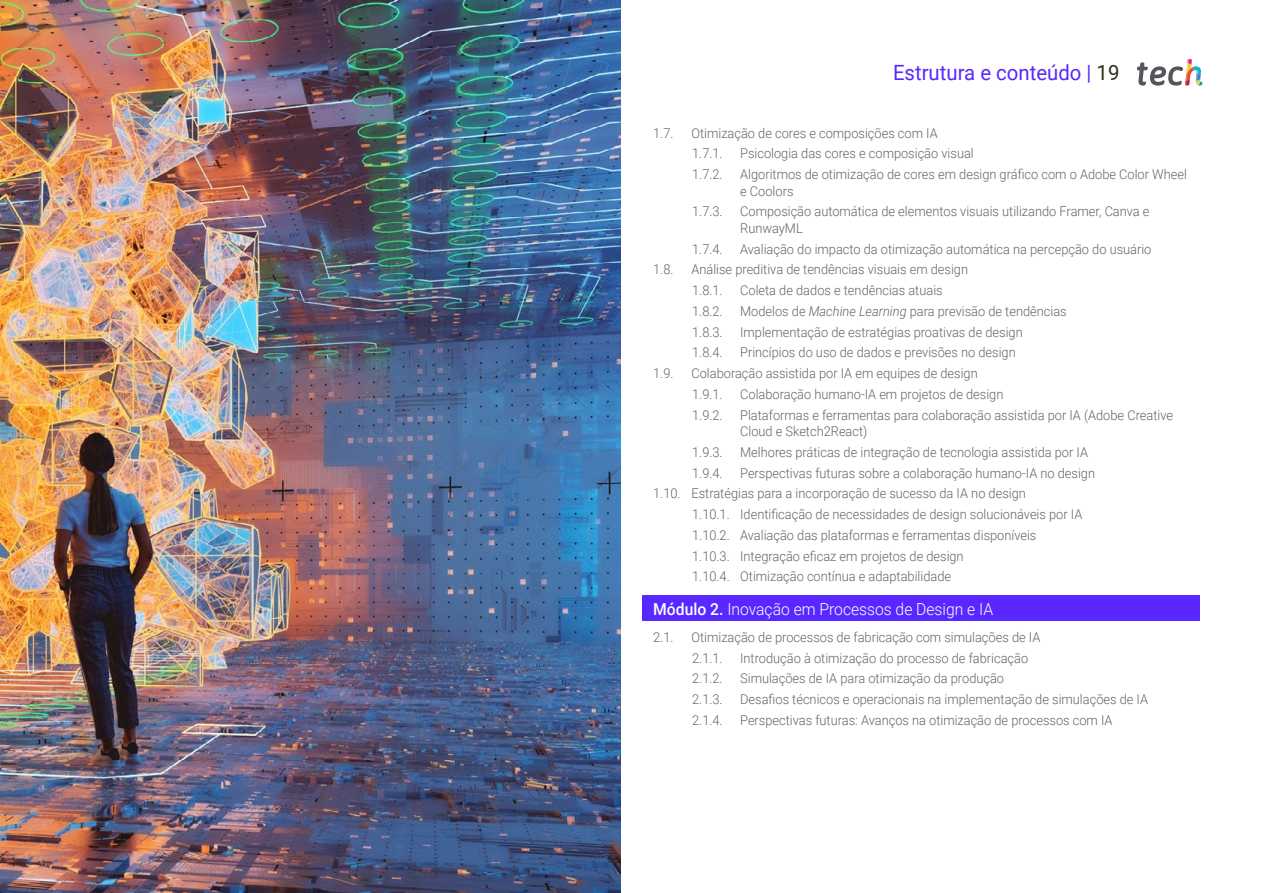
<style>
.page{position:relative;width:1263px;height:893px;background:#fff}
.page>*{position:absolute;margin:0;border:0;box-sizing:border-box;transform-origin:0 0}
.t1{font:21px "Roboto";color:#5927ff}
.t2{font:300 16.5px "Roboto";color:#fff;scale:.95 1}
.t3{font:300 13.5px/20.7px "Roboto";color:#61646a;scale:.95 1}
.s1{color:#312e20}
.s2{font-style:italic}
.s3{font-weight:500}
</style>
<div class="page">
<img style="left:0;top:0;width:621px;height:893px">
<div style="left:642px;top:596px;width:557px;height:25px;background:#5927ff"></div>
<svg style="left:1137px;top:59px;width:65px;height:27px"></svg>
<h1 class="t1" style="left:893px;top:57px;width:228px">Estrutura e conteúdo | <span class="s1">19</span></h1>
<p class="t3" style="left:653px;top:122px;width:23px">1.7.</p>
<p class="t3" style="left:691px;top:122px;width:261px">Otimização de cores e composições com IA<br>1.7.1.</p>
<p class="t3" style="left:740px;top:143px;width:247px">Psicologia das cores e composição visual</p>
<p class="t3" style="left:692px;top:164px;width:34px">1.7.2.</p>
<p class="t3" style="left:740px;top:166px;width:472px;line-height:16.5px">Algoritmos de otimização de cores em design gráfico com o Adobe Color Wheel e Coolors</p>
<p class="t3" style="left:692px;top:201px;width:34px">1.7.3.</p>
<p class="t3" style="left:740px;top:203px;width:432px;line-height:16.5px">Composição automática de elementos visuais utilizando Framer, Canva e<br>RunwayML</p>
<p class="t3" style="left:692px;top:238px;width:34px">1.7.4.</p>
<p class="t3" style="left:740px;top:238px;width:434px">Avaliação do impacto da otimização automática na percepção do usuário</p>
<p class="t3" style="left:653px;top:259px;width:23px">1.8.</p>
<p class="t3" style="left:691px;top:259px;width:293px">Análise preditiva de tendências visuais em design<br>1.8.1.</p>
<p class="t3" style="left:740px;top:280px;width:215px">Coleta de dados e tendências atuais</p>
<p class="t3" style="left:692px;top:300px;width:34px">1.8.2.</p>
<p class="t3" style="left:740px;top:300px;width:345px">Modelos de <span class="s2">Machine Learning</span> para previsão de tendências</p>
<p class="t3" style="left:692px;top:321px;width:34px">1.8.3.</p>
<p class="t3" style="left:740px;top:321px;width:299px">Implementação de estratégias proativas de design</p>
<p class="t3" style="left:692px;top:342px;width:34px">1.8.4.</p>
<p class="t3" style="left:740px;top:342px;width:292px">Princípios do uso de dados e previsões no design</p>
<p class="t3" style="left:653px;top:363px;width:23px">1.9.</p>
<p class="t3" style="left:691px;top:363px;width:303px">Colaboração assistida por IA em equipes de design<br>1.9.1.</p>
<p class="t3" style="left:740px;top:383px;width:279px">Colaboração humano-IA em projetos de design</p>
<p class="t3" style="left:692px;top:404px;width:34px">1.9.2.</p>
<p class="t3" style="left:740px;top:406px;width:457px;line-height:16.5px">Plataformas e ferramentas para colaboração assistida por IA (Adobe Creative<br>Cloud e Sketch2React)</p>
<p class="t3" style="left:692px;top:441px;width:34px">1.9.3.</p>
<p class="t3" style="left:740px;top:441px;width:368px">Melhores práticas de integração de tecnologia assistida por IA</p>
<p class="t3" style="left:692px;top:462px;width:34px">1.9.4.</p>
<p class="t3" style="left:653px;top:462px;width:467px;text-indent:87px">Perspectivas futuras sobre a colaboração humano-IA no design<br>1.10. Estratégias para a incorporação de sucesso da IA no design</p>
<p class="t3" style="left:692px;top:504px;width:412px">1.10.1. Identificação de necessidades de design solucionáveis por IA 1.10.2. Avaliação das plataformas e ferramentas disponíveis<br>1.10.3. Integração eficaz em projetos de design<br>1.10.4. Otimização contínua e adaptabilidade</p>
<p class="t2" style="left:653px;top:597px;width:359px"><span class="s3">Módulo 2.</span> Inovação em Processos de Design e IA</p>
<p class="t3" style="left:653px;top:626px;width:23px">2.1.</p>
<p class="t3" style="left:691px;top:626px;width:369px">Otimização de processos de fabricação com simulações de IA<br>2.1.1.</p>
<p class="t3" style="left:740px;top:647px;width:305px">Introdução à otimização do processo de fabricação</p>
<p class="t3" style="left:692px;top:668px;width:34px">2.1.2.</p>
<p class="t3" style="left:740px;top:668px;width:279px">Simulações de IA para otimização da produção</p>
<p class="t3" style="left:692px;top:688px;width:34px">2.1.3.</p>
<p class="t3" style="left:740px;top:688px;width:431px">Desafios técnicos e operacionais na implementação de simulações de IA</p>
<p class="t3" style="left:692px;top:709px;width:34px">2.1.4.</p>
<p class="t3" style="left:740px;top:709px;width:393px">Perspectivas futuras: Avanços na otimização de processos com IA</p>
</div>
